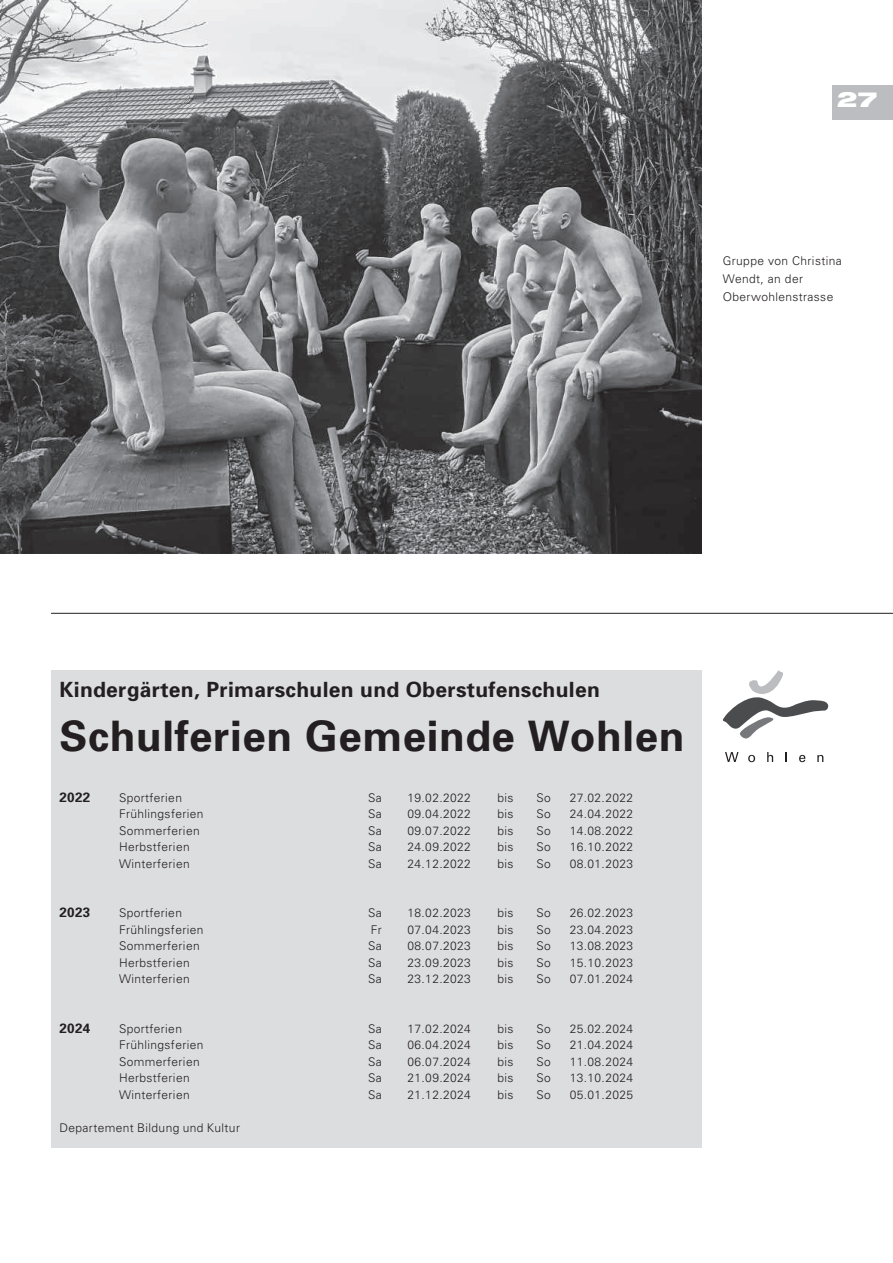
<style>
.page{position:relative;width:893px;height:1263px;background:#fff}
.page>*{position:absolute;margin:0;border:0;box-sizing:border-box;transform-origin:0 0}
.t1{font:700 42px "Univers";letter-spacing:.015em;color:#231f20}
.t2{font:700 21px "Univers";letter-spacing:.015em;color:#231f20}
.t3{font:900 expanded 21px "Helvetica Neue LT Com";color:#fff}
.t4{font:700 13.5px "Univers";letter-spacing:.02em;color:#231f20}
.t5{font:300 12px/18px "Univers";letter-spacing:.03em;color:#231f20}
</style>
<div class="page">
<div style="left:832px;top:85px;width:61px;height:35px;background:#bcbdc0"></div>
<img style="left:0;top:0;width:702px;height:553px">
<svg style="left:723px;top:670px;width:105px;height:69px"></svg>
<svg style="left:725px;top:752px;width:13px;height:10px"></svg>
<svg style="left:748px;top:755px;width:7px;height:7px"></svg>
<svg style="left:767px;top:752px;width:6px;height:10px"></svg>
<svg style="left:799px;top:755px;width:6px;height:7px"></svg>
<svg style="left:817px;top:755px;width:6px;height:7px"></svg>
<hr style="left:51px;top:613px;width:842px;height:1px;background:#231f20">
<div style="left:51px;top:670px;width:651px;height:477px;background:#dcdddf"></div>
<h2 class="t3" style="left:837px;top:86px;width:42px">27</h2>
<p class="t5" style="left:723px;top:252px;width:120px">Gruppe von Christina<br>Wendt, an der<br>Oberwohlenstrasse</p>
<h2 class="t2" style="left:60px;top:677px;width:542px">Kindergärten, Primarschulen und Oberstufenschulen</h2>
<h1 class="t1" style="left:60px;top:711px;width:626px">Schulferien Gemeinde Wohlen</h1>
<p class="t4" style="left:60px;top:789px;width:32px">2022</p>
<p class="t5" style="left:119px;top:788px;width:64px">Sportferien</p>
<p class="t5" style="left:368px;top:788px;width:15px">Sa</p>
<p class="t5" style="left:408px;top:788px;width:65px">19.02.2022</p>
<p class="t5" style="left:498px;top:788px;width:18px">bis</p>
<p class="t5" style="left:537px;top:788px;width:16px">So</p>
<p class="t5" style="left:570px;top:788px;width:65px">27.02.2022</p>
<p class="t5" style="left:119px;top:805px;width:86px">Frühlingsferien</p>
<p class="t5" style="left:368px;top:805px;width:15px">Sa</p>
<p class="t5" style="left:408px;top:805px;width:65px">09.04.2022</p>
<p class="t5" style="left:498px;top:805px;width:18px">bis</p>
<p class="t5" style="left:537px;top:805px;width:16px">So</p>
<p class="t5" style="left:570px;top:805px;width:65px">24.04.2022</p>
<p class="t5" style="left:119px;top:821px;width:82px">Sommerferien</p>
<p class="t5" style="left:368px;top:821px;width:15px">Sa</p>
<p class="t5" style="left:408px;top:821px;width:65px">09.07.2022</p>
<p class="t5" style="left:498px;top:821px;width:18px">bis</p>
<p class="t5" style="left:537px;top:821px;width:16px">So</p>
<p class="t5" style="left:570px;top:821px;width:65px">14.08.2022</p>
<p class="t5" style="left:119px;top:838px;width:72px">Herbstferien</p>
<p class="t5" style="left:368px;top:838px;width:15px">Sa</p>
<p class="t5" style="left:408px;top:838px;width:65px">24.09.2022</p>
<p class="t5" style="left:498px;top:838px;width:18px">bis</p>
<p class="t5" style="left:537px;top:838px;width:16px">So</p>
<p class="t5" style="left:570px;top:838px;width:65px">16.10.2022</p>
<p class="t5" style="left:119px;top:854px;width:72px">Winterferien</p>
<p class="t5" style="left:368px;top:854px;width:15px">Sa</p>
<p class="t5" style="left:408px;top:854px;width:65px">24.12.2022</p>
<p class="t5" style="left:498px;top:854px;width:18px">bis</p>
<p class="t5" style="left:537px;top:854px;width:16px">So</p>
<p class="t5" style="left:570px;top:854px;width:65px">08.01.2023</p>
<p class="t4" style="left:60px;top:904px;width:32px">2023</p>
<p class="t5" style="left:119px;top:904px;width:64px">Sportferien</p>
<p class="t5" style="left:368px;top:904px;width:15px">Sa</p>
<p class="t5" style="left:408px;top:904px;width:65px">18.02.2023</p>
<p class="t5" style="left:498px;top:904px;width:18px">bis</p>
<p class="t5" style="left:537px;top:904px;width:16px">So</p>
<p class="t5" style="left:570px;top:904px;width:65px">26.02.2023</p>
<p class="t5" style="left:119px;top:920px;width:86px">Frühlingsferien</p>
<p class="t5" style="left:371px;top:920px;width:13px">Fr</p>
<p class="t5" style="left:408px;top:920px;width:65px">07.04.2023</p>
<p class="t5" style="left:498px;top:920px;width:18px">bis</p>
<p class="t5" style="left:537px;top:920px;width:16px">So</p>
<p class="t5" style="left:570px;top:920px;width:65px">23.04.2023</p>
<p class="t5" style="left:119px;top:937px;width:82px">Sommerferien</p>
<p class="t5" style="left:368px;top:937px;width:15px">Sa</p>
<p class="t5" style="left:408px;top:937px;width:65px">08.07.2023</p>
<p class="t5" style="left:498px;top:937px;width:18px">bis</p>
<p class="t5" style="left:537px;top:937px;width:16px">So</p>
<p class="t5" style="left:570px;top:937px;width:65px">13.08.2023</p>
<p class="t5" style="left:119px;top:953px;width:72px">Herbstferien</p>
<p class="t5" style="left:368px;top:953px;width:15px">Sa</p>
<p class="t5" style="left:408px;top:953px;width:65px">23.09.2023</p>
<p class="t5" style="left:498px;top:953px;width:18px">bis</p>
<p class="t5" style="left:537px;top:953px;width:16px">So</p>
<p class="t5" style="left:570px;top:953px;width:65px">15.10.2023</p>
<p class="t5" style="left:119px;top:970px;width:72px">Winterferien</p>
<p class="t5" style="left:368px;top:970px;width:15px">Sa</p>
<p class="t5" style="left:408px;top:970px;width:65px">23.12.2023</p>
<p class="t5" style="left:498px;top:970px;width:18px">bis</p>
<p class="t5" style="left:537px;top:970px;width:16px">So</p>
<p class="t5" style="left:570px;top:970px;width:65px">07.01.2024</p>
<p class="t4" style="left:60px;top:1020px;width:32px">2024</p>
<p class="t5" style="left:119px;top:1019px;width:64px">Sportferien</p>
<p class="t5" style="left:368px;top:1019px;width:15px">Sa</p>
<p class="t5" style="left:408px;top:1019px;width:65px">17.02.2024</p>
<p class="t5" style="left:498px;top:1019px;width:18px">bis</p>
<p class="t5" style="left:537px;top:1019px;width:16px">So</p>
<p class="t5" style="left:570px;top:1019px;width:65px">25.02.2024</p>
<p class="t5" style="left:119px;top:1036px;width:86px">Frühlingsferien</p>
<p class="t5" style="left:368px;top:1036px;width:15px">Sa</p>
<p class="t5" style="left:408px;top:1036px;width:65px">06.04.2024</p>
<p class="t5" style="left:498px;top:1036px;width:18px">bis</p>
<p class="t5" style="left:537px;top:1036px;width:16px">So</p>
<p class="t5" style="left:570px;top:1036px;width:65px">21.04.2024</p>
<p class="t5" style="left:119px;top:1052px;width:82px">Sommerferien</p>
<p class="t5" style="left:368px;top:1052px;width:15px">Sa</p>
<p class="t5" style="left:408px;top:1052px;width:65px">06.07.2024</p>
<p class="t5" style="left:498px;top:1052px;width:18px">bis</p>
<p class="t5" style="left:537px;top:1052px;width:16px">So</p>
<p class="t5" style="left:570px;top:1052px;width:65px">11.08.2024</p>
<p class="t5" style="left:119px;top:1069px;width:72px">Herbstferien</p>
<p class="t5" style="left:368px;top:1069px;width:15px">Sa</p>
<p class="t5" style="left:408px;top:1069px;width:65px">21.09.2024</p>
<p class="t5" style="left:498px;top:1069px;width:18px">bis</p>
<p class="t5" style="left:537px;top:1069px;width:16px">So</p>
<p class="t5" style="left:570px;top:1069px;width:65px">13.10.2024</p>
<p class="t5" style="left:119px;top:1085px;width:72px">Winterferien</p>
<p class="t5" style="left:368px;top:1085px;width:15px">Sa</p>
<p class="t5" style="left:408px;top:1085px;width:65px">21.12.2024</p>
<p class="t5" style="left:498px;top:1085px;width:18px">bis</p>
<p class="t5" style="left:537px;top:1085px;width:16px">So</p>
<p class="t5" style="left:570px;top:1085px;width:65px">05.01.2025</p>
<p class="t5" style="left:60px;top:1118px;width:182px">Departement Bildung und Kultur</p>
</div>
